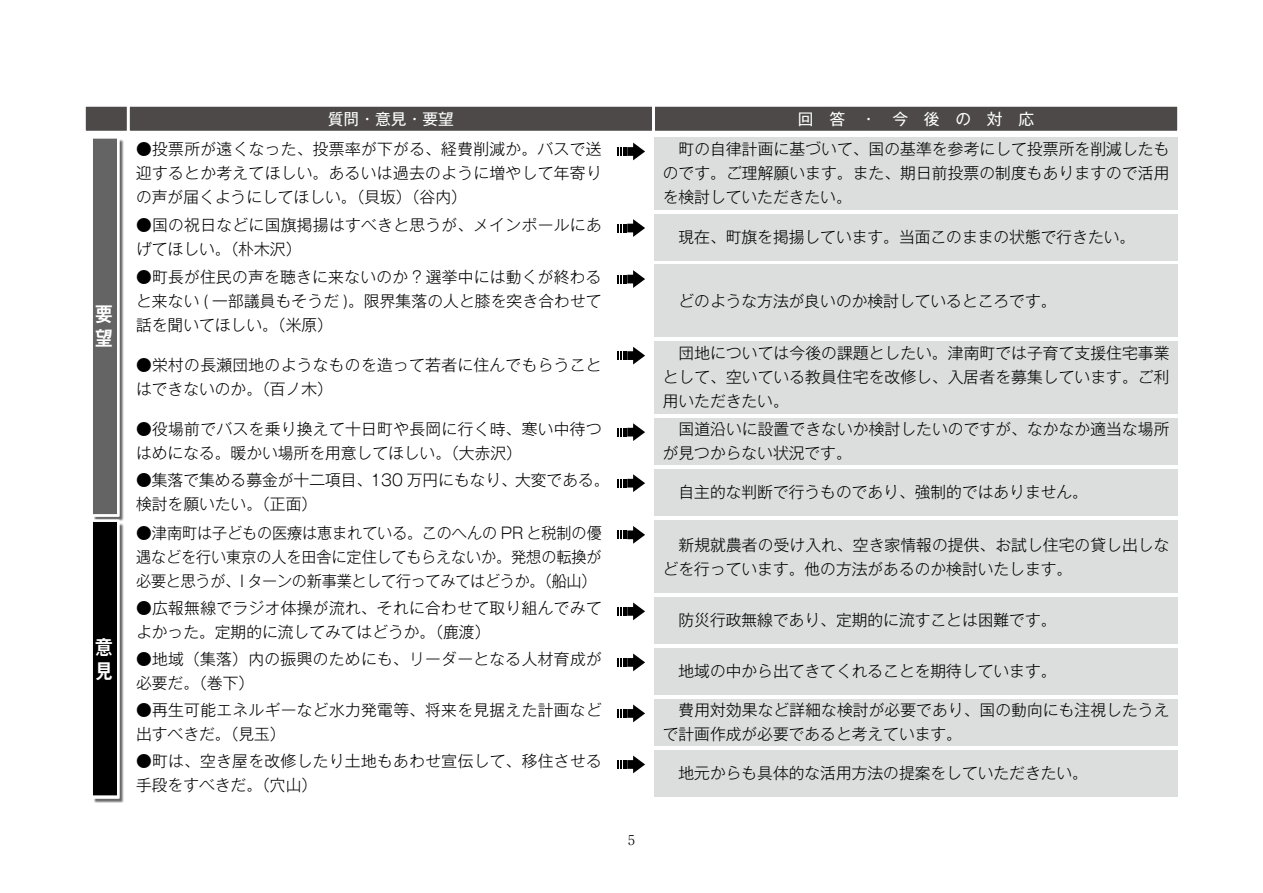
<style>
.page{position:relative;width:1263px;height:893px;background:#fff}
.page>*{position:absolute;margin:0;border:0;box-sizing:border-box;transform-origin:0 0}
.t1{font:21px/24px "Midashi Go Pro MB31";color:#fff;scale:.9 1}
.t2{font:300 15.75px/24px "Gothic MB101 Pro";letter-spacing:.005em;color:#000}
.t3{font:15.75px "Gothic MB101 Pro";letter-spacing:1em;color:#fff}
.t4{font:300 13.5px "Ryumin Pro";color:#000}
</style>
<div class="page">
<div style="left:84px;top:105px;width:44px;height:27px;background:#4c4948;border:2px solid #fff"></div>
<div style="left:129px;top:106px;width:524px;height:25px;background:#4c4948"></div>
<div style="left:128px;top:105px;width:525px;height:27px;border:2px solid #fff"></div>
<div style="left:654px;top:106px;width:524px;height:25px;background:#4c4948"></div>
<div style="left:653px;top:105px;width:526px;height:27px;border:2px solid #fff"></div>
<div style="left:94px;top:139px;width:31px;height:383px;background:#000;opacity:.6"></div>
<div style="left:90px;top:136px;width:30px;height:381px;background:#fff"></div>
<div style="left:92px;top:138px;width:26px;height:377px;background:#656464"></div>
<div style="left:91px;top:137px;width:27px;height:379px;border:2px solid #fff"></div>
<svg style="left:618px;top:143px;width:27px;height:17px"></svg>
<svg style="left:618px;top:270px;width:27px;height:18px"></svg>
<svg style="left:618px;top:347px;width:27px;height:17px"></svg>
<svg style="left:618px;top:423px;width:27px;height:18px"></svg>
<svg style="left:618px;top:474px;width:27px;height:18px"></svg>
<svg style="left:618px;top:219px;width:27px;height:18px"></svg>
<div style="left:654px;top:137px;width:524px;height:72px;background:#dcdddd"></div>
<div style="left:654px;top:265px;width:524px;height:72px;background:#dcdddd"></div>
<div style="left:654px;top:341px;width:524px;height:73px;background:#dcdddd"></div>
<div style="left:654px;top:418px;width:524px;height:47px;background:#dcdddd"></div>
<div style="left:654px;top:469px;width:524px;height:47px;background:#dcdddd"></div>
<div style="left:654px;top:214px;width:524px;height:46px;background:#dcdddd"></div>
<svg style="left:618px;top:602px;width:27px;height:18px"></svg>
<svg style="left:618px;top:653px;width:27px;height:18px"></svg>
<div style="left:654px;top:597px;width:524px;height:47px;background:#dcdddd"></div>
<div style="left:654px;top:648px;width:524px;height:47px;background:#dcdddd"></div>
<svg style="left:618px;top:526px;width:27px;height:18px"></svg>
<div style="left:654px;top:520px;width:524px;height:73px;background:#dcdddd"></div>
<div style="left:94px;top:523px;width:31px;height:280px;background:#000;opacity:.6"></div>
<div style="left:90px;top:519px;width:30px;height:279px;background:#fff"></div>
<div style="left:92px;top:521px;width:26px;height:275px;background:#000"></div>
<div style="left:91px;top:520px;width:27px;height:277px;border:2px solid #fff"></div>
<svg style="left:618px;top:704px;width:27px;height:18px"></svg>
<svg style="left:618px;top:756px;width:27px;height:17px"></svg>
<div style="left:654px;top:699px;width:524px;height:47px;background:#dcdddd"></div>
<div style="left:654px;top:750px;width:524px;height:47px;background:#dcdddd"></div>
<h1 class="t1" style="left:94px;top:300px;width:23px">要望</h1>
<h1 class="t1" style="left:94px;top:632px;width:23px">意見</h1>
<p class="t3" style="left:328px;top:106px;width:127px">質問・意見・要望</p>
<p class="t3" style="left:798px;top:106px;width:238px">回答・今後の対応</p>
<p class="t2" style="left:136px;top:135px;width:467px;text-align:justify">●投票所が遠くなった、投票率が下がる、経費削減か。バスで送迎するとか考えてほしい。あるいは過去のように増やして年寄りの声が届くようにしてほしい。（貝坂）（谷内）</p>
<p class="t2" style="left:136px;top:211px;width:467px">●国の祝日などに国旗掲揚はすべきと思うが、メインポールにあげてほしい。（朴木沢）</p>
<p class="t2" style="left:136px;top:263px;width:467px;text-align:justify">●町長が住民の声を聴きに来ないのか ? 選挙中には動くが終わると来ない ( 一部議員もそうだ )。限界集落の人と膝を突き合わせて話を聞いてほしい。（米原）</p>
<p class="t2" style="left:136px;top:351px;width:467px">●栄村の長瀬団地のようなものを造って若者に住んでもらうことはできないのか。（百ノ木）</p>
<p class="t2" style="left:136px;top:415px;width:467px">●役場前でバスを乗り換えて十日町や長岡に行く時、寒い中待つはめになる。暖かい場所を用意してほしい。（大赤沢）</p>
<p class="t2" style="left:136px;top:466px;width:475px">●集落で集める募金が十二項目、130 万円にもなり、大変である。検討を願いたい。（正面）</p>
<p class="t2" style="left:136px;top:518px;width:467px;text-align:justify">●津南町は子どもの医療は恵まれている。このへんの PR と税制の優遇などを行い東京の人を田舎に定住してもらえないか。発想の転換が必要と思うが、I ターンの新事業として行ってみてはどうか。（船山）</p>
<p class="t2" style="left:136px;top:594px;width:467px">●広報無線でラジオ体操が流れ、それに合わせて取り組んでみてよかった。定期的に流してみてはどうか。（鹿渡）</p>
<p class="t2" style="left:136px;top:645px;width:467px">●地域（集落）内の振興のためにも、リーダーとなる人材育成が必要だ。（巻下）</p>
<p class="t2" style="left:136px;top:696px;width:467px">●再生可能エネルギーなど水力発電等、将来を見据えた計画など出すべきだ。（見玉）</p>
<p class="t2" style="left:136px;top:747px;width:467px">●町は、空き屋を改修したり土地もあわせ宣伝して、移住させる手段をすべきだ。（穴山）</p>
<p class="t4" style="left:628px;top:829px;width:8px">5</p>
<p class="t2" style="left:663px;top:135px;width:508px;text-align:justify">　町の自律計画に基づいて、国の基準を参考にして投票所を削減したものです。ご理解願います。また、期日前投票の制度もありますので活用を検討していただきたい。</p>
<p class="t2" style="left:663px;top:223px;width:474px">　現在、町旗を掲揚しています。当面このままの状態で行きたい。</p>
<p class="t2" style="left:663px;top:287px;width:395px">　どのような方法が良いのか検討しているところです。</p>
<p class="t2" style="left:663px;top:339px;width:508px;text-align:justify">　団地については今後の課題としたい。津南町では子育て支援住宅事業として、空いている教員住宅を改修し、入居者を募集しています。ご利用いただきたい。</p>
<p class="t2" style="left:663px;top:415px;width:508px">　国道沿いに設置できないか検討したいのですが、なかなか適当な場所が見つからない状況です。</p>
<p class="t2" style="left:663px;top:478px;width:427px">　自主的な判断で行うものであり、強制的ではありません。</p>
<p class="t2" style="left:663px;top:530px;width:508px">　新規就農者の受け入れ、空き家情報の提供、お試し住宅の貸し出しなどを行っています。他の方法があるのか検討いたします。</p>
<p class="t2" style="left:663px;top:606px;width:395px">　防災行政無線であり、定期的に流すことは困難です。</p>
<p class="t2" style="left:663px;top:657px;width:395px">　地域の中から出てきてくれることを期待しています。</p>
<p class="t2" style="left:663px;top:696px;width:508px">　費用対効果など詳細な検討が必要であり、国の動向にも注視したうえで計画作成が必要であると考えています。</p>
<p class="t2" style="left:663px;top:759px;width:427px">　地元からも具体的な活用方法の提案をしていただきたい。</p>
</div>
